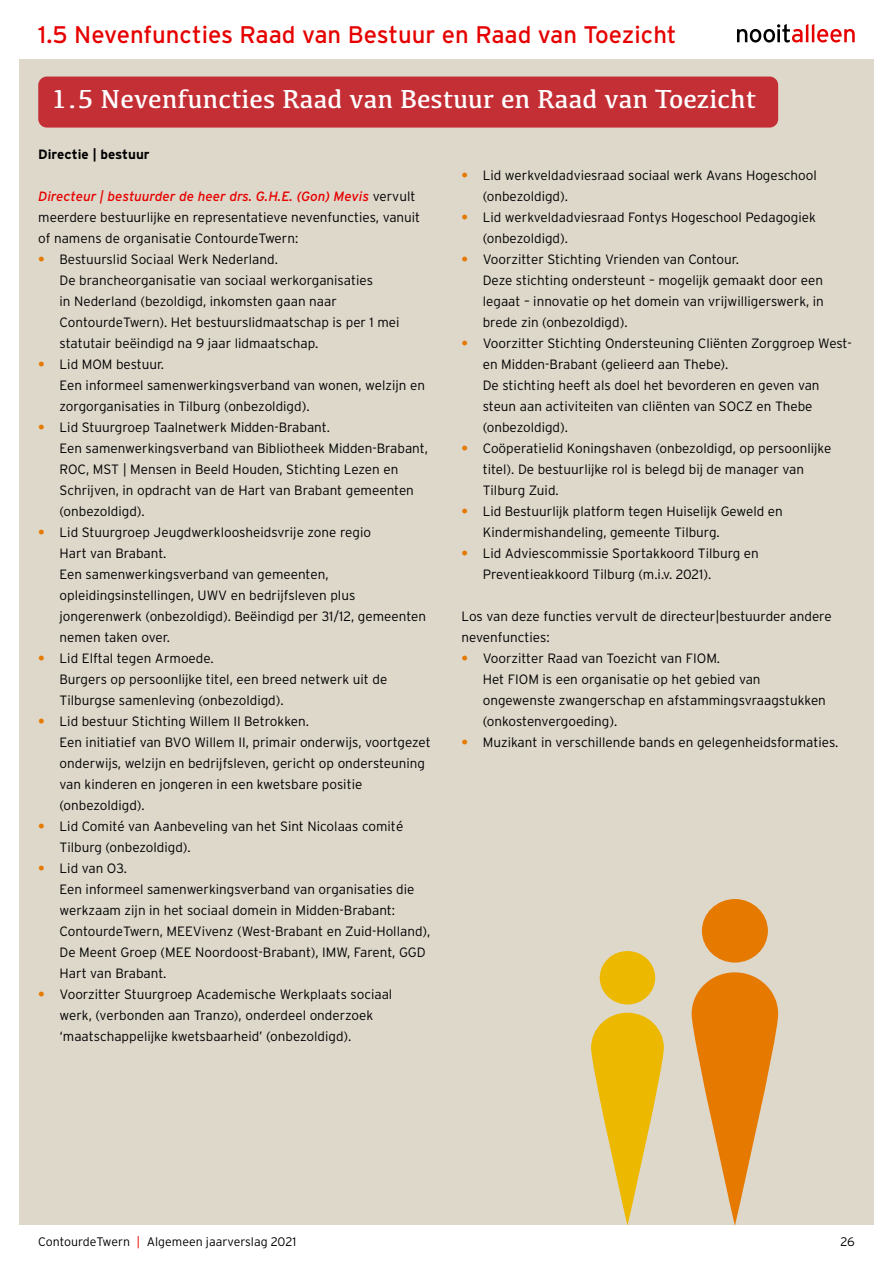
<style>
.page{position:relative;width:893px;height:1263px;background:#fff}
.page>*{position:absolute;margin:0;border:0;box-sizing:border-box;transform-origin:0 0}
.t1{font:27px "Kefa";color:#fff}
.t2{font:24px "Interstate";color:#e60000}
.t3{font:300 13.5px/21px "Interstate";color:#000}
.t4{font:700 13.5px "Interstate";color:#000}
.t5{font:300 12.3px "Interstate";color:#000}
.s1{font-weight:400;font-style:italic;color:#e60000}
.s2{font-weight:700;color:#e67900}
.s3{color:#e60000}
</style>
<div class="page">
<svg style="left:737px;top:24px;width:118px;height:19px"></svg>
<div style="left:19px;top:60px;width:855px;height:1165px;background:#ded8cb"></div>
<div style="left:38px;top:77px;width:740px;height:51px;background:#c42e35;border-radius:9px"></div>
<svg style="left:692px;top:972px;width:86px;height:254px;fill:#e67900"></svg>
<div style="left:702px;top:899px;width:66px;height:63px;background:#e67900;border-radius:50%"></div>
<svg style="left:591px;top:1013px;width:73px;height:213px;fill:#edb800"></svg>
<div style="left:600px;top:951px;width:55px;height:53px;background:#edb800;border-radius:50%"></div>
<h2 class="t2" style="left:38px;top:21px;width:640px">1.5 Nevenfuncties Raad van Bestuur en Raad van Toezicht</h2>
<h1 class="t1" style="left:51px;top:82px;width:707px">1.5 Nevenfuncties Raad van Bestuur en Raad van Toezicht</h1>
<p class="t4" style="left:38px;top:147px;width:113px">Directie | bestuur</p>
<p class="t3" style="left:38px;top:186px;width:384px"><span class="s1">Directeur | bestuurder de heer drs. G.H.E. (Gon) Mevis</span> vervult meerdere bestuurlijke en representatieve nevenfuncties, vanuit of namens de organisatie ContourdeTwern:</p>
<p class="t3" style="left:60px;top:249px;width:341px;text-indent:-21px"><span class="s2">•</span> Bestuurslid Sociaal Werk Nederland.<br>De brancheorganisatie van sociaal werkorganisaties<br>in Nederland (bezoldigd, inkomsten gaan naar ContourdeTwern). Het bestuurslidmaatschap is per 1 mei statutair beëindigd na 9 jaar lidmaatschap.</p>
<p class="t3" style="left:60px;top:354px;width:367px;text-indent:-21px"><span class="s2">•</span> Lid MOM bestuur.<br>Een informeel samenwerkingsverband van wonen, welzijn en zorgorganisaties in Tilburg (onbezoldigd).</p>
<p class="t3" style="left:60px;top:417px;width:370px;text-indent:-21px"><span class="s2">•</span> Lid Stuurgroep Taalnetwerk Midden-Brabant.<br>Een samenwerkingsverband van Bibliotheek Midden-Brabant, ROC, MST | Mensen in Beeld Houden, Stichting Lezen en Schrijven, in opdracht van de Hart van Brabant gemeenten (onbezoldigd).</p>
<p class="t3" style="left:60px;top:522px;width:368px;text-indent:-21px"><span class="s2">•</span> Lid Stuurgroep Jeugdwerkloosheidsvrije zone regio<br>Hart van Brabant.<br>Een samenwerkingsverband van gemeenten, opleidingsinstellingen, UWV en bedrijfsleven plus jongerenwerk (onbezoldigd). Beëindigd per 31/12, gemeenten nemen taken over.</p>
<p class="t3" style="left:60px;top:648px;width:329px;text-indent:-21px"><span class="s2">•</span> Lid Elftal tegen Armoede.<br>Burgers op persoonlijke titel, een breed netwerk uit de<br>Tilburgse samenleving (onbezoldigd).</p>
<p class="t3" style="left:60px;top:711px;width:373px;text-indent:-21px"><span class="s2">•</span> Lid bestuur Stichting Willem II Betrokken.<br>Een initiatief van BVO Willem II, primair onderwijs, voortgezet onderwijs, welzijn en bedrijfsleven, gericht op ondersteuning van kinderen en jongeren in een kwetsbare positie (onbezoldigd).</p>
<p class="t3" style="left:60px;top:816px;width:345px;text-indent:-21px"><span class="s2">•</span> Lid Comité van Aanbeveling van het Sint Nicolaas comité<br>Tilburg (onbezoldigd).</p>
<p class="t3" style="left:60px;top:858px;width:372px;text-indent:-21px"><span class="s2">•</span> Lid van O3.<br>Een informeel samenwerkingsverband van organisaties die werkzaam zijn in het sociaal domein in Midden-Brabant:<br>ContourdeTwern, MEEVivenz (West-Brabant en Zuid-Holland), De Meent Groep (MEE Noordoost-Brabant), IMW, Farent, GGD Hart van Brabant.</p>
<p class="t3" style="left:60px;top:984px;width:334px;text-indent:-21px"><span class="s2">•</span> Voorzitter Stuurgroep Academische Werkplaats sociaal werk, (verbonden aan Tranzo), onderdeel onderzoek ‘maatschappelijke kwetsbaarheid’ (onbezoldigd).</p>
<p class="t3" style="left:483px;top:165px;width:336px;text-indent:-21px"><span class="s2">•</span> Lid werkveldadviesraad sociaal werk Avans Hogeschool (onbezoldigd).</p>
<p class="t3" style="left:483px;top:207px;width:335px;text-indent:-21px"><span class="s2">•</span> Lid werkveldadviesraad Fontys Hogeschool Pedagogiek (onbezoldigd).</p>
<p class="t3" style="left:483px;top:249px;width:343px;text-indent:-21px"><span class="s2">•</span> Voorzitter Stichting Vrienden van Contour.<br>Deze stichting ondersteunt – mogelijk gemaakt door een legaat – innovatie op het domein van vrijwilligerswerk, in brede zin (onbezoldigd).</p>
<p class="t3" style="left:483px;top:333px;width:370px;text-indent:-21px"><span class="s2">•</span> Voorzitter Stichting Ondersteuning Cliënten Zorggroep West&shy;en Midden-Brabant (gelieerd aan Thebe).<br>De stichting heeft als doel het bevorderen en geven van steun aan activiteiten van cliënten van SOCZ en Thebe (onbezoldigd).</p>
<p class="t3" style="left:483px;top:438px;width:350px;text-indent:-21px"><span class="s2">•</span> Coöperatielid Koningshaven (onbezoldigd, op persoonlijke titel). De bestuurlijke rol is belegd bij de manager van<br>Tilburg Zuid.</p>
<p class="t3" style="left:483px;top:501px;width:302px;text-indent:-21px"><span class="s2">•</span> Lid Bestuurlijk platform tegen Huiselijk Geweld en<br>Kindermishandeling, gemeente Tilburg.</p>
<p class="t3" style="left:483px;top:543px;width:278px;text-indent:-21px"><span class="s2">•</span> Lid Adviescommissie Sportakkoord Tilburg en<br>Preventieakkoord Tilburg (m.i.v. 2021).</p>
<p class="t3" style="left:461px;top:606px;width:372px">Los van deze functies vervult de directeur|bestuurder andere nevenfuncties:</p>
<p class="t3" style="left:483px;top:648px;width:345px;text-indent:-21px"><span class="s2">•</span> Voorzitter Raad van Toezicht van FIOM.<br>Het FIOM is een organisatie op het gebied van ongewenste zwangerschap en afstammingsvraagstukken (onkostenvergoeding).</p>
<p class="t3" style="left:461px;top:732px;width:378px"><span class="s2">•</span> Muzikant in verschillende bands en gelegenheidsformaties.</p>
<p class="t5" style="left:38px;top:1235px;width:259px">ContourdeTwern <span class="s3">|</span> Algemeen jaarverslag 2021</p>
<p class="t5" style="left:841px;top:1235px;width:16px">26</p>
</div>
